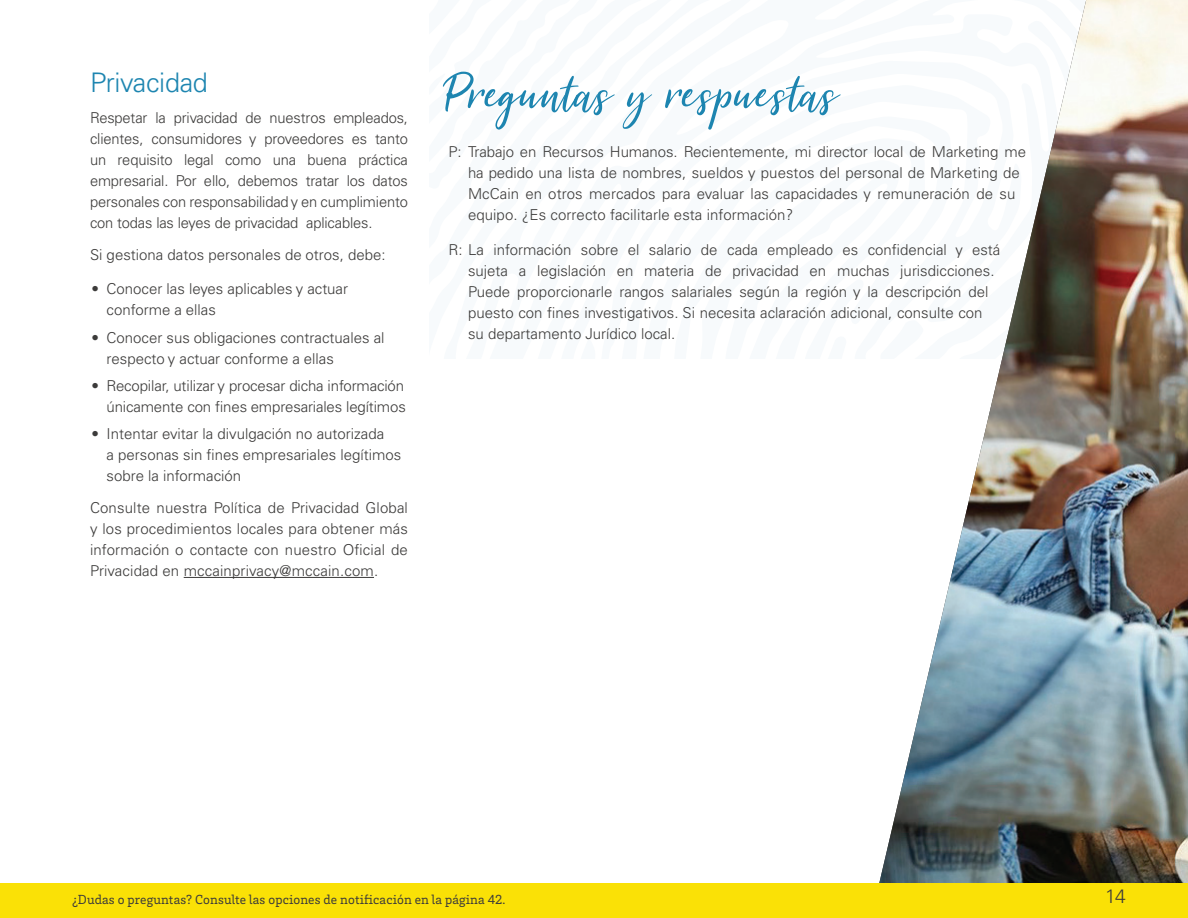
<style>
.page{position:relative;width:1188px;height:918px;background:#fff}
.page>*{position:absolute;margin:0;border:0;box-sizing:border-box;transform-origin:0 0}
.callout_head{font:61.5px "Summer Festival";letter-spacing:.01em;color:#1d85b0}
.t1{font:300 27px "Univers LT Pro 45";letter-spacing:-.01em;color:#1d85b0}
.t2{font:300 19.5px "Univers LT Pro 45";color:#3c3b3a}
.bullets-last{font:300 15px/21px "Univers LT Pro 45";color:#3c3b3a}
.body{font:300 15px/21px "Univers LT Pro 45";color:#3c3b3a;text-align:justify}
.bullets{font:300 15px/21px "Univers LT Pro 45";color:#3c3b3a}
.t3{font:13.5px "Brix Slab";letter-spacing:.01em;color:#3c3b3a}
</style>
<div class="page">
<hr style="left:184px;top:577px;width:190px;height:1px;background:#3c3b3a">
<img style="left:879px;top:0;width:309px;height:883px">
<div style="left:0;top:883px;width:1188px;height:35px;background:#fae106"></div>
<p class="t1" style="left:90px;top:66px;width:119px">Privacidad</p>
<p class="body" style="left:90px;top:107px;width:320px">Respetar la privacidad de nuestros empleados, clientes, consumidores y proveedores es tanto un requisito legal como una buena práctica empresarial. Por ello, debemos tratar los datos personales con responsabilidad y en cumplimiento con todas las leyes de privacidad aplicables.</p>
<p class="body" style="left:90px;top:244px;width:297px">Si gestiona datos personales de otros, debe:</p>
<p class="bullets" style="left:106px;top:279px;width:243px;text-indent:-15px">• Conocer las leyes aplicables y actuar conforme a ellas</p>
<p class="bullets" style="left:106px;top:327px;width:280px;text-indent:-15px">• Conocer sus obligaciones contractuales al respecto y actuar conforme a ellas</p>
<p class="bullets" style="left:92px;top:375px;width:316px;text-align:right">• Recopilar, utilizar y procesar dicha información únicamente con fines empresariales legítimos</p>
<p class="bullets-last" style="left:106px;top:424px;width:296px;text-indent:-15px">• Intentar evitar la divulgación no autorizada<br>a personas sin fines empresariales legítimos sobre la información</p>
<p class="body" style="left:90px;top:497px;width:320px">Consulte nuestra Política de Privacidad Global y los procedimientos locales para obtener más información o contacte con nuestro Oficial de Privacidad en mccainprivacy@mccain.com.</p>
<p class="callout_head" style="left:447px;top:60px;width:394px">Preguntas y respuestas</p>
<p class="bullets-last" style="left:468px;top:141px;width:560px;text-indent:-20px">P: Trabajo en Recursos Humanos. Recientemente, mi director local de Marketing me ha pedido una lista de nombres, sueldos y puestos del personal de Marketing de McCain en otros mercados para evaluar las capacidades y remuneración de su equipo. ¿Es correcto facilitarle esta información?</p>
<p class="bullets-last" style="left:468px;top:239px;width:534px;text-indent:-20px">R: La información sobre el salario de cada empleado es confidencial y está sujeta a legislación en materia de privacidad en muchas jurisdicciones.<br>Puede proporcionarle rangos salariales según la región y la descripción del puesto con fines investigativos. Si necesita aclaración adicional, consulte con su departamento Jurídico local.</p>
<p class="t3" style="left:72px;top:891px;width:435px">¿Dudas o preguntas? Consulte las opciones de notificación en la página 42.</p>
<h3 class="t2" style="left:1105px;top:885px;width:22px">14</h3>
</div>
